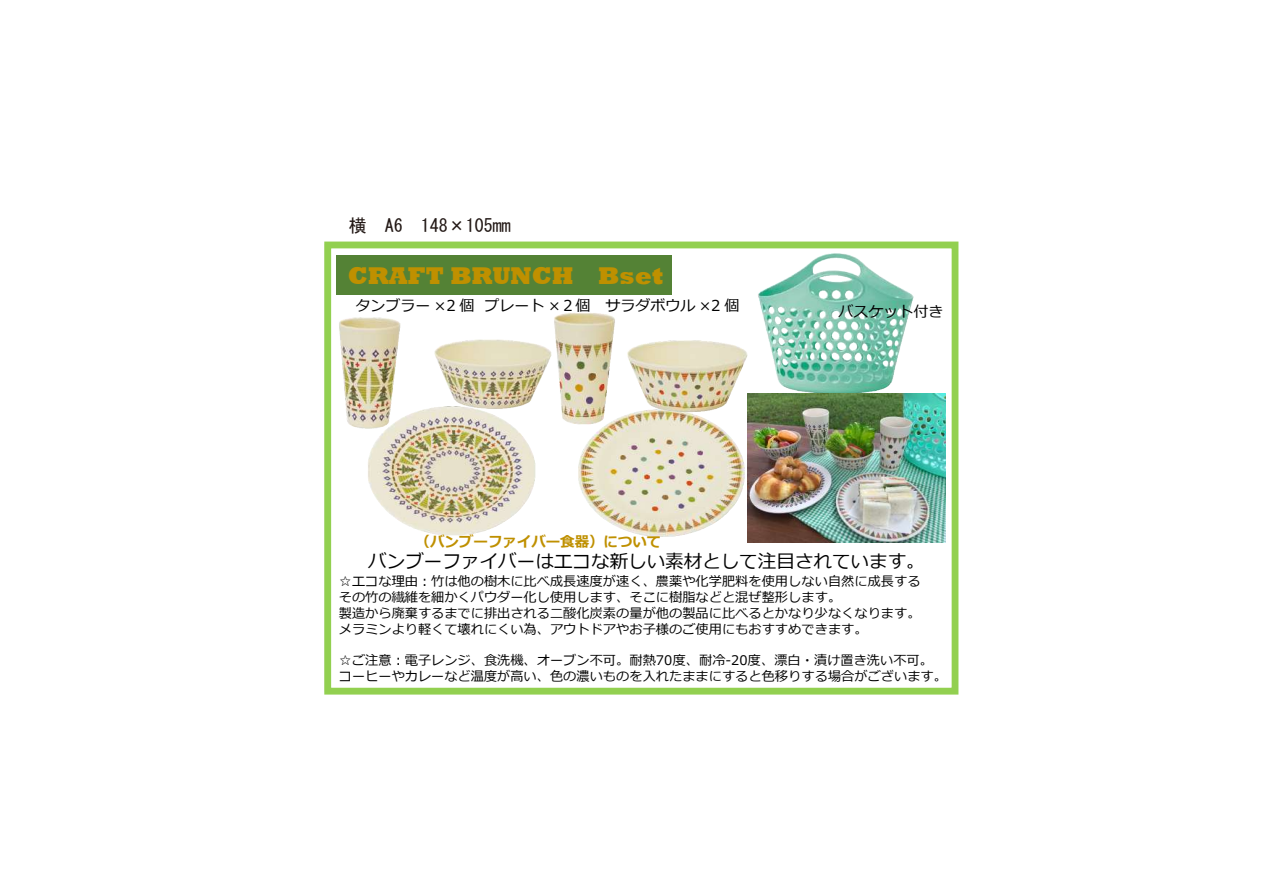
<style>
.page{position:relative;width:1263px;height:893px;background:#fff}
.page>*{position:absolute;margin:0;border:0;box-sizing:border-box;transform-origin:0 0}
.t1{font:800 24.9px "Rockwell";color:#bf9000}
.t2{font:18.6px "Meiryo";color:#000}
.t3{font:18px "MS Gothic";color:#221815}
.t4{font:15px "Meiryo";color:#000}
.t5{font:700 14.55px "Meiryo";color:#bf9000}
.t6{font:13.2px/15.9px "Meiryo";color:#000}
</style>
<div class="page">
<div style="left:337px;top:255px;width:335px;height:40px;background:#548235"></div>
<div style="left:324px;top:242px;width:634px;height:453px;border:7px solid #92d050"></div>
<img style="left:368px;top:409px;width:168px;height:127px">
<img style="left:578px;top:414px;width:167px;height:123px">
<img style="left:736px;top:244px;width:197px;height:150px">
<img style="left:330px;top:311px;width:79px;height:121px">
<img style="left:427px;top:339px;width:120px;height:73px">
<img style="left:627px;top:336px;width:126px;height:78px">
<img style="left:547px;top:313px;width:75px;height:116px">
<img style="left:747px;top:394px;width:198px;height:149px">
<h3 class="t3" style="left:331px;top:216px;width:181px">　横　A6　148×105mm</h3>
<h1 class="t1" style="left:348px;top:261px;width:317px">CRAFT BRUNCH Bset</h1>
<p class="t4" style="left:356px;top:295px;width:385px">タンブラー ×2 個 プレート ×２個　サラダボウル ×2 個</p>
<p class="t4" style="left:838px;top:301px;width:106px">バスケット付き</p>
<p class="t5" style="left:416px;top:532px;width:247px">（バンブーファイバー食器）について</p>
<h2 class="t2" style="left:368px;top:548px;width:558px">バンブーファイバーはエコな新しい素材として注目されています。</h2>
<p class="t6" style="left:339px;top:574px;width:583px">☆エコな理由：竹は他の樹木に比べ成長速度が速く、農薬や化学肥料を使用しない自然に成長するその竹の繊維を細かくパウダー化し使用します、そこに樹脂などと混ぜ整形します。<br>製造から廃棄するまでに排出される二酸化炭素の量が他の製品に比べるとかなり少なくなります。メラミンより軽くて壊れにくい為、アウトドアやお子様のご使用にもおすすめできます。</p>
<p class="t6" style="left:339px;top:653px;width:609px">☆ご注意：電子レンジ、食洗機、オーブン不可。耐熱70度、耐冷-20度、漂白・漬け置き洗い不可。コーヒーやカレーなど温度が高い、色の濃いものを入れたままにすると色移りする場合がございます。</p>
</div>
